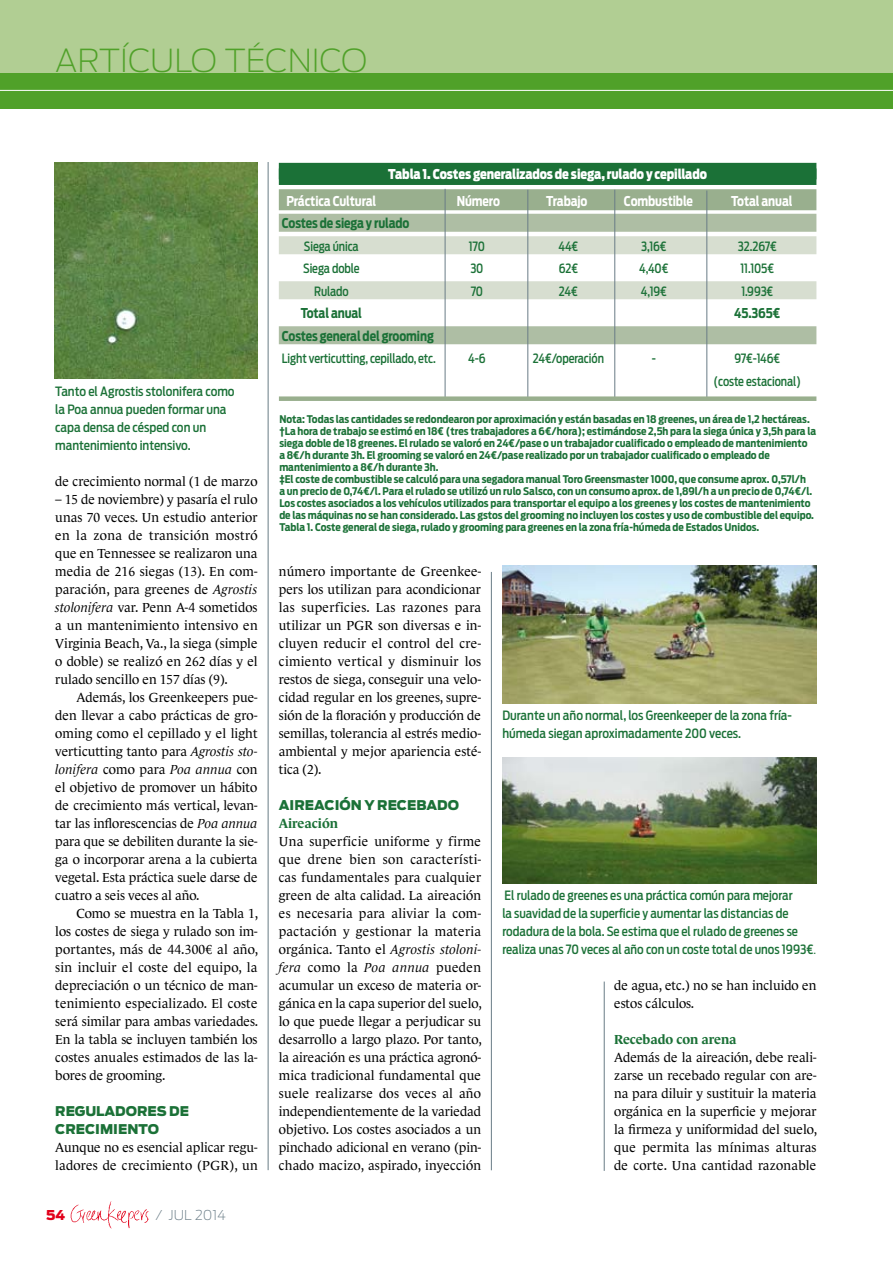
<style>
.page{position:relative;width:893px;height:1263px;background:#fff}
.page>*{position:absolute;margin:0;border:0;box-sizing:border-box;transform-origin:0 0}
.t1{font:200 31.5px "Antenna";color:#50a129}
.t2{font:700 13.5px "Antenna Cond";letter-spacing:-.005em;color:#1b7137;scale:.93 1}
.t3{font:900 13.5px "Antenna Cond";letter-spacing:-.005em;color:#fff;scale:.93 1}
.t4{font:700 13.5px "Antenna Cond";letter-spacing:-.005em;color:#fff;scale:.93 1}
.t5{font:200 13.5px "Antenna";color:#697c86}
.t6{font:900 13.5px "Antenna";color:#e2001a}
.t7{font:13.35px/18px "Le Monde Journal";color:#000;text-align:justify}
.t8{font:900 13.35px "Antenna";color:#1b7137}
.t9{font:700 13.35px "Le Monde Journal";color:#1b7137}
.t10{font:500 12.75px/18px "Antenna Cond";color:#1b7137}
.t11{font:500 12.75px/22.5px "Antenna Cond";color:#1b7137;text-align:center;scale:.93 1}
.t12{font:700 10.5px/12px "Antenna Cond";color:#1b7137}
.s1{font-style:italic}
.s2{font-size:9px}
</style>
<div class="page">
<img style="left:70px;top:1201px;width:79px;height:28px">
<div style="left:0;top:0;width:893px;height:108px;background:#50a129"></div>
<div style="left:0;top:0;width:893px;height:72px;background:#b1ce93"></div>
<hr style="left:0;top:90px;width:893px;height:1px;background:#fff">
<hr style="left:491px;top:572px;width:1px;height:598px;background:#697c86">
<hr style="left:268px;top:162px;width:1px;height:1008px;background:#697c86">
<div style="left:279px;top:163px;width:537px;height:16px;background:#1b7137"></div>
<div style="left:279px;top:168px;width:537px;height:17px;background:#1b7137"></div>
<div style="left:279px;top:189px;width:537px;height:21px;background:#99af8e"></div>
<div style="left:279px;top:214px;width:537px;height:18px;background:#aebea4"></div>
<div style="left:279px;top:236px;width:537px;height:18px;background:#d7ded0"></div>
<div style="left:279px;top:281px;width:537px;height:18px;background:#d7ded0"></div>
<div style="left:279px;top:326px;width:537px;height:18px;background:#aebea4"></div>
<hr style="left:528px;top:190px;width:1px;height:208px;background:#697c86">
<hr style="left:445px;top:189px;width:1px;height:209px;background:#697c86">
<hr style="left:614px;top:190px;width:1px;height:208px;background:#697c86">
<hr style="left:707px;top:191px;width:1px;height:208px;background:#697c86">
<div style="left:279px;top:396px;width:537px;height:5px;background:#99af8e"></div>
<img style="left:502px;top:566px;width:314px;height:138px">
<img style="left:502px;top:758px;width:314px;height:126px">
<img style="left:54px;top:162px;width:204px;height:216px">
<hr style="left:604px;top:981px;width:1px;height:190px;background:#697c86">
<h1 class="t1" style="left:55px;top:42px;width:231px">ARTÍCULO TÉCNICO</h1>
<p class="t3" style="left:388px;top:166px;width:344px">Tabla 1. Costes generalizados de siega, rulado y cepillado</p>
<p class="t10" style="left:55px;top:382px;width:181px">Tanto el Agrostis stolonifera como la Poa annua pueden formar una capa densa de césped con un mantenimiento intensivo.</p>
<p class="t7" style="left:55px;top:472px;width:204px">de crecimiento normal (1 de marzo</p>
<p class="t7" style="left:55px;top:490px;width:204px">– 15 de noviembre) y pasaría el rulo unas 70 veces. Un estudio anterior en la zona de transición mostró que en Tennessee se realizaron una media de 216 siegas (13). En com&shy;paración, para greenes de <span class="s1">Agrostis stolonifera</span> var. Penn A-4 sometidos a un mantenimiento intensivo en Virginia Beach, Va., la siega (simple o doble) se realizó en 262 días y el rulado sencillo en 157 días (9).</p>
<p class="t7" style="left:55px;top:688px;width:204px;text-indent:21px">Además, los Greenkeepers pue&shy;den llevar a cabo prácticas de gro&shy;oming como el cepillado y el light verticutting tanto para <span class="s1">Agrostis sto&shy;lonifera</span> como para <span class="s1">Poa annua</span> con el objetivo de promover un hábito de crecimiento más vertical, levan&shy;tar las inflorescencias de <span class="s1">Poa annua </span>para que se debiliten durante la sie&shy;ga o incorporar arena a la cubierta vegetal. Esta práctica suele darse de cuatro a seis veces al año.</p>
<p class="t7" style="left:55px;top:904px;width:204px;text-indent:21px">Como se muestra en la Tabla 1, los costes de siega y rulado son im&shy;portantes, más de 44.300€ al año, sin incluir el coste del equipo, la depreciación o un técnico de man&shy;tenimiento especializado. El coste será similar para ambas variedades.<br>En la tabla se incluyen también los costes anuales estimados de las la&shy;bores de grooming.</p>
<p class="t8" style="left:55px;top:1103px;width:22px">REGULADORES</p>
<p class="t8" style="left:169px;top:1103px;width:11px">DE</p>
<p class="t8" style="left:55px;top:1121px;width:11px">CRECIMIENTO</p>
<p class="t7" style="left:55px;top:1138px;width:204px">Aunque no es esencial aplicar regu&shy;ladores de crecimiento (PGR), un</p>
<p class="t6" style="left:46px;top:1207px;width:20px">54</p>
<p class="t5" style="left:156px;top:1207px;width:72px">/ JUL 2014</p>
<p class="t4" style="left:287px;top:193px;width:98px">Práctica Cultural</p>
<p class="t4" style="left:457px;top:193px;width:77px">N úmero T</p>
<p class="t4" style="left:553px;top:193px;width:62px">rabajo C</p>
<p class="t4" style="left:631px;top:193px;width:93px">ombustible T</p>
<p class="t4" style="left:737px;top:193px;width:61px">otal anual</p>
<p class="t2" style="left:279px;top:215px;width:142px">Costes de siega y rulado</p>
<p class="t11" style="left:304px;top:235px;width:60px">Siega única</p>
<p class="t11" style="left:469px;top:235px;width:19px">170</p>
<p class="t11" style="left:558px;top:235px;width:23px">44€</p>
<p class="t11" style="left:641px;top:235px;width:29px">3,16€</p>
<p class="t11" style="left:738px;top:235px;width:43px">32.267€</p>
<p class="t11" style="left:303px;top:257px;width:62px">Siega doble</p>
<p class="t11" style="left:470px;top:257px;width:16px">30</p>
<p class="t11" style="left:559px;top:257px;width:22px">62€</p>
<p class="t11" style="left:639px;top:257px;width:33px">4,40€</p>
<p class="t11" style="left:740px;top:257px;width:38px">11.105€</p>
<p class="t11" style="left:314px;top:280px;width:39px">Rulado</p>
<p class="t11" style="left:471px;top:280px;width:15px">70</p>
<p class="t11" style="left:559px;top:280px;width:22px">24€</p>
<p class="t11" style="left:641px;top:280px;width:30px">4,19€</p>
<p class="t11" style="left:741px;top:280px;width:36px">1.993€</p>
<p class="t2" style="left:279px;top:305px;width:12px">T</p>
<p class="t2" style="left:307px;top:305px;width:61px">otal anual</p>
<p class="t2" style="left:734px;top:305px;width:51px">45.365€</p>
<p class="t2" style="left:279px;top:328px;width:168px">Costes general del grooming</p>
<p class="t11" style="left:282px;top:347px;width:167px">Light verticutting, cepillado, etc.</p>
<p class="t11" style="left:468px;top:347px;width:20px">4-6</p>
<p class="t11" style="left:533px;top:347px;width:78px">24€/operación</p>
<p class="t11" style="left:652px;top:347px;width:6px">-</p>
<p class="t11" style="left:714px;top:347px;width:96px">97€-146€<br>(coste estacional)</p>
<p class="t12" style="left:279px;top:414px;width:538px">Nota: Todas las cantidades se redondearon por aproximación y están basadas en 18 greenes, un área de 1,2 hectáreas. †La hora de trabajo se estimó en 18€ (tres trabajadores a 6€/hora); estimándose 2,5h para la siega única y 3,5h para la siega doble de 18 greenes. El rulado se valoró en 24€/pase o un trabajador cualificado o empleado de mantenimiento<br>a 8€/h durante 3h. El grooming se valoró en 24€/pase realizado por un trabajador cualificado o empleado de mantenimiento a 8€/h durante 3h.<br>‡El coste de combustible se calculó para una segadora manual Toro Greensmaster 1000, que consume aprox. 0,57l/h<br>a un precio de 0,74€/l. Para el rulado se utilizó un rulo Salsco, con un consumo aprox. de 1,89l/h a un precio de 0,74€/l.<br>Los costes asociados a los vehículos utilizados para transportar el equipo a los greenes y los costes de mantenimiento de las máquinas no se han considerado. Las gstos del grooming no incluyen los costes y uso de combustible del equipo.<br>Tabla 1. Coste general de siega, rulado y grooming para greenes en la zona fría-húmeda de Estados Unidos.</p>
<p class="t7" style="left:279px;top:562px;width:204px">número importante de Greenkee&shy;pers los utilizan para acondicionar las superficies. Las razones para utilizar un PGR son diversas e in&shy;cluyen reducir el control del cre&shy;cimiento vertical y disminuir los restos de siega, conseguir una velo&shy;cidad regular en los greenes, supre&shy;sión de la floración y producción de semillas, tolerancia al estrés medio&shy;ambiental y mejor apariencia esté&shy;tica (2).</p>
<p class="t8" style="left:279px;top:797px;width:21px">AIREACIÓN</p>
<p class="t8" style="left:364px;top:797px;width:35px">Y RECEBADO</p>
<p class="t9" style="left:279px;top:816px;width:61px">Aireación</p>
<p class="t7" style="left:279px;top:832px;width:204px">Una superficie uniforme y firme que drene bien son característi&shy;cas fundamentales para cualquier green de alta calidad. La aireación es necesaria para aliviar la com&shy;pactación y gestionar la materia orgánica. Tanto el <span class="s1">Agrostis stoloni&shy;fera</span> como la <span class="s1">Poa annua</span> pueden acumular un exceso de materia or&shy;gánica en la capa superior del suelo, lo que puede llegar a perjudicar su desarrollo a largo plazo. Por tanto, la aireación es una práctica agronó&shy;mica tradicional fundamental que suele realizarse dos veces al año independientemente de la variedad objetivo. Los costes asociados a un pinchado adicional en verano (pin&shy;chado macizo, aspirado, inyección</p>
<p class="t10" style="left:502px;top:706px;width:291px">Durante un año normal, los Greenkeeper de la zona fría&shy;húmeda siegan aproximadamente 200 veces.</p>
<p class="t10" style="left:502px;top:886px;width:315px">El rulado de greenes es una práctica común para mejorar<br>la suavidad de la superficie y aumentar las distancias de rodadura de la bola. Se estima que el rulado de greenes se realiza unas 70 veces al año con un coste total de unos 1993€<span class="s2">.</span></p>
<p class="t7" style="left:614px;top:976px;width:204px">de agua, etc.) no se han incluido en estos cálculos.</p>
<p class="t9" style="left:614px;top:1032px;width:124px">Recebado con arena</p>
<p class="t7" style="left:614px;top:1048px;width:204px">Además de la aireación, debe reali&shy;zarse un recebado regular con are&shy;na para diluir y sustituir la materia orgánica en la superficie y mejorar la firmeza y uniformidad del suelo, que permita las mínimas alturas de corte. Una cantidad razonable</p>
</div>
